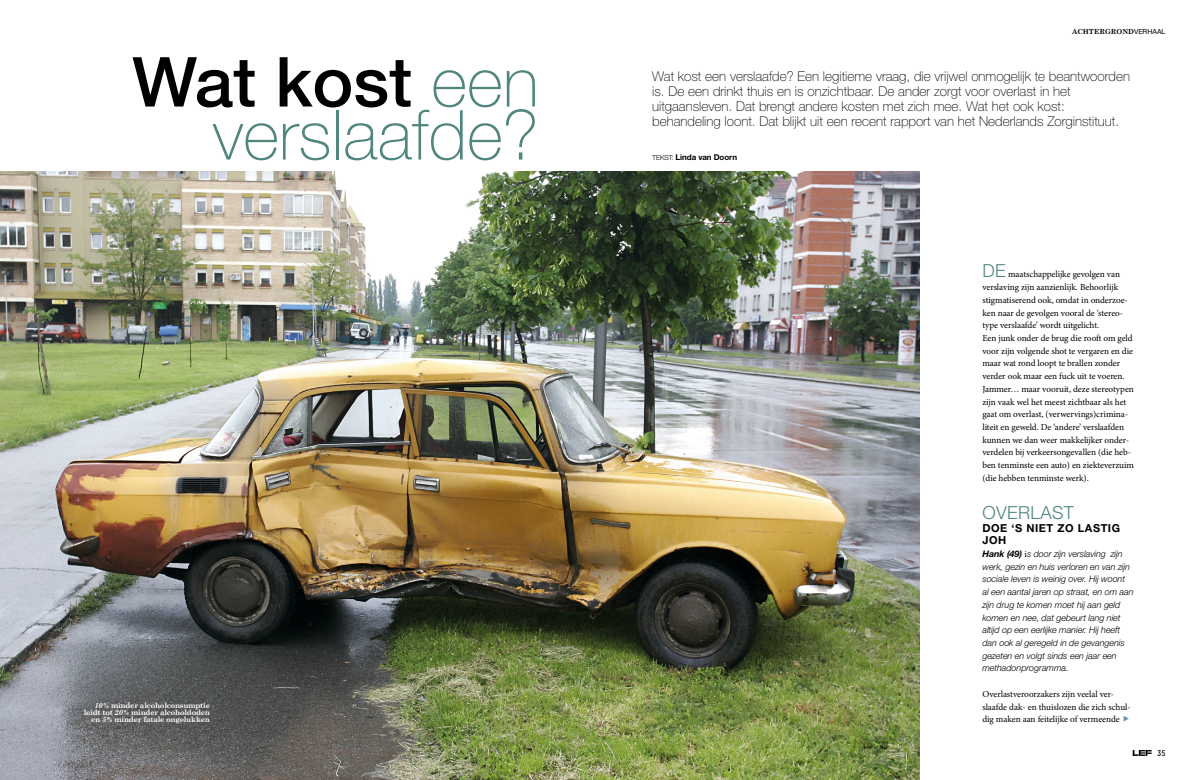
<style>
.page{position:relative;width:1191px;height:780px;background:#fff}
.page>*{position:absolute;margin:0;border:0;box-sizing:border-box;transform-origin:0 0}
.t1{font:100 69px/53px "Helvetica Neue LT Std";color:#50867d;text-align:right}
.t2{font:300 18px "Helvetica Neue LT Std";letter-spacing:.02em;color:#50867d}
.t3{font:100 13.5px/15px "Helvetica Neue LT Std";color:#000}
.t4{font:700 11px/12.7px "Helvetica Neue LT Std";letter-spacing:.05em;color:#000}
.t5{font:9.2px/12.7px "Minion Pro";letter-spacing:-.005em;color:#000}
.t6{font:italic 300 9px/12.7px "Helvetica Neue LT Std";letter-spacing:-.005em;color:#000}
.t7{font:700 8px "Helvetica Neue LT Std";letter-spacing:-.01em;color:#000}
.t8{font:700 8px "TSTAR";color:#000}
.t9{font:700 7.5px/7px "Century Schoolbook";letter-spacing:-.03em;color:#fff;text-align:right}
.t10{font:700 7px "Century Schoolbook";color:#000}
.s1{font-weight:500;color:#000}
.s2{font-style:italic}
.s3{font-family:"Helvetica Neue LT Std";font-weight:400}
.s4{font-weight:300;font-size:7px}
.s5{font-family:"Helvetica Neue LT Std";font-weight:300;font-size:18px;color:#50867d}
.s6{font-weight:700}
.s7{font-family:"Minion Pro";font-weight:400;font-style:normal;font-size:9.2px}
</style>
<div class="page">
<svg style="left:1132px;top:750px;width:19px;height:5px"></svg>
<img style="left:0;top:172px;width:919px;height:608px">
<h1 class="t1" style="left:132px;top:55px;width:408px"><span class="s1">Wat kost</span> een verslaafde?</h1>
<p class="t9" style="left:84px;top:701px;width:128px"><span class="s2">10%</span> minder alcoholconsumptie leidt tot <span class="s2">20%</span> minder alcoholdoden en <span class="s2">5%</span> minder fatale ongelukken</p>
<p class="t10" style="left:1072px;top:27px;width:95px">ACHTERGROND<span class="s3">VERHAAL</span></p>
<p class="t3" style="left:652px;top:68px;width:479px">Wat kost een verslaafde? Een legitieme vraag, die vrijwel onmogelijk te beantwoorden is. De een drinkt thuis en is onzichtbaar. De ander zorgt voor overlast in het uitgaansleven. Dat brengt andere kosten met zich mee. Wat het ook kost: behandeling loont. Dat blijkt uit een recent rapport van het Nederlands Zorginstituut.</p>
<p class="t7" style="left:652px;top:152px;width:86px"><span class="s4">TEKST:</span> Linda van Doorn</p>
<p class="t5" style="left:982px;top:268px;width:153px"><span class="s5">DE</span> maatschappelijke gevolgen van verslaving zijn aanzienlijk. Behoorlijk stigmatiserend ook, omdat in onderzoe&shy;ken naar de gevolgen vooral de ‘stereo&shy;type verslaafde’ wordt uitgelicht.<br>Een junk onder de brug die rooft om geld voor zijn volgende shot te vergaren en die maar wat rond loopt te brallen zonder verder ook maar een fuck uit te voeren.<br>Jammer… maar vooruit, deze stereotypen zijn vaak wel het meest zichtbaar als het gaat om overlast, (verwervings)crimina&shy;liteit en geweld. De ‘andere’ verslaafden kunnen we dan weer makkelijker onder&shy;verdelen bij verkeersongevallen (die heb&shy;ben tenminste een auto) en ziekteverzuim (die hebben tenminste werk).</p>
<h2 class="t2" style="left:982px;top:501px;width:93px">OVERLAST</h2>
<p class="t4" style="left:982px;top:521px;width:139px">DOE ‘S NIET ZO LASTIG<br>JOH</p>
<p class="t6" style="left:982px;top:547px;width:153px"><span class="s6">Hank (49)</span> <span class="s7">i</span>s door zijn verslaving zijn werk, gezin en huis verloren en van zijn sociale leven is weinig over. Hij woont<br>al een aantal jaren op straat, en om aan zijn drug te komen moet hij aan geld komen en nee, dat gebeurt lang niet altijd op een eerlijke manier. Hij heeft dan ook al geregeld in de gevangenis gezeten en volgt sinds een jaar een methadonprogramma.</p>
<p class="t5" style="left:982px;top:687px;width:150px">Overlastveroorzakers zijn veelal ver&shy;slaafde dak- en thuislozen die zich schul&shy;dig maken aan feitelijke of vermeende</p>
<p class="t8" style="left:1157px;top:748px;width:10px">35</p>
</div>
